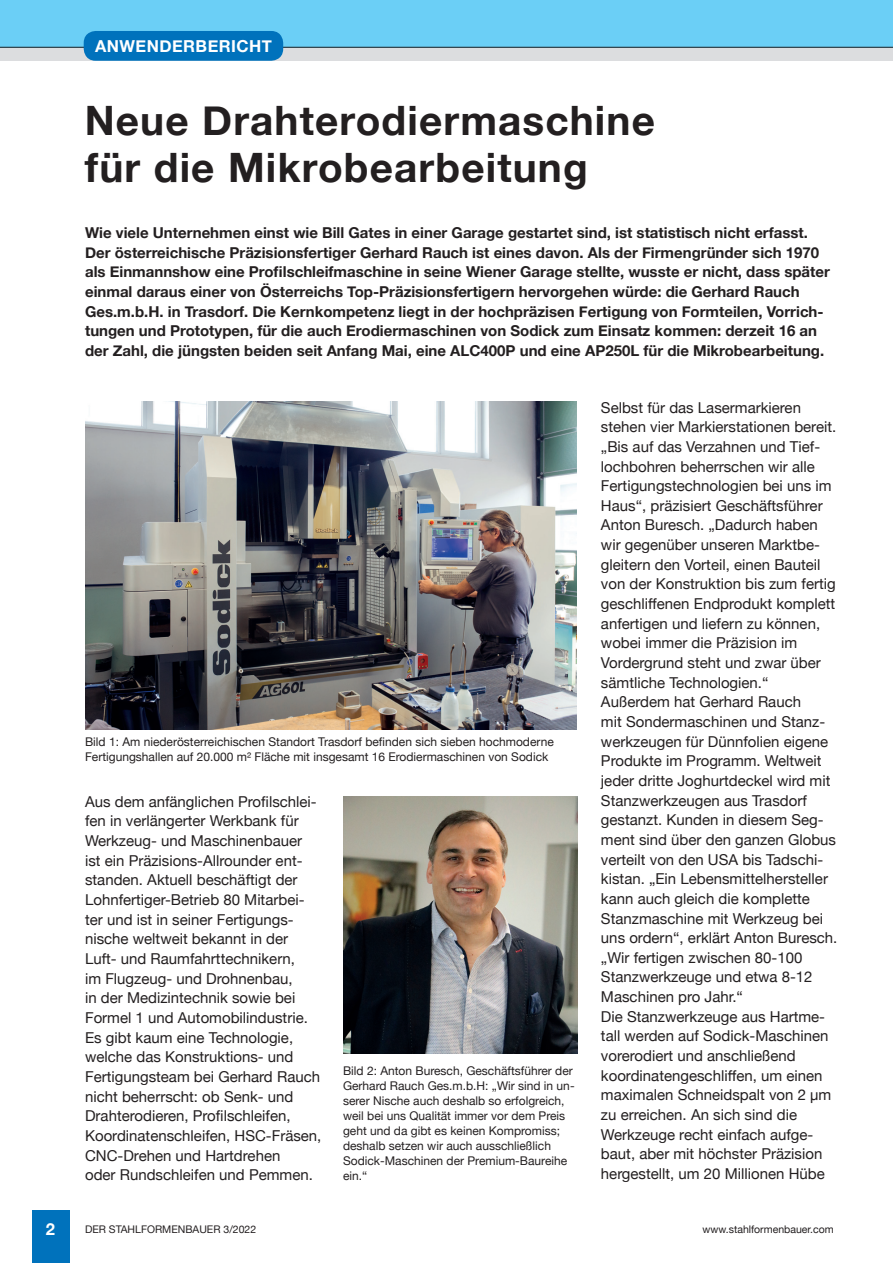
<style>
.page{position:relative;width:893px;height:1263px;background:#fff}
.page>*{position:absolute;margin:0;border:0;box-sizing:border-box;transform-origin:0 0}
.Überschrift{font:700 40.5px/46.5px "Helvetica Neue";letter-spacing:.03em;color:#231f20}
.Zwischenüberschrift{font:700 16.5px "Helvetica Neue";letter-spacing:.03em;color:#fff}
.Fließtext{font:15px/19.6px "Helvetica Neue";color:#231f20}
.Präambel{font:700 15px/19.6px "Helvetica Neue";color:#231f20}
.Bildunterschrift{font:12px/15px "Helvetica Neue";color:#231f20}
.t1{font:10.5px "Helvetica Neue";color:#231f20}
</style>
<div class="page">
<div style="left:32px;top:1210px;width:37px;height:53px;background:#0072bc"></div>
<div style="left:0;top:47px;width:893px;height:14px;background:#dcdddf"></div>
<div style="left:0;top:0;width:893px;height:47px;background:#6bcff6"></div>
<div style="left:84px;top:31px;width:199px;height:30px;background:#0072bc;border-radius:12px"></div>
<img style="left:85px;top:402px;width:491px;height:327px">
<img style="left:343px;top:796px;width:234px;height:258px">
<p class="Zwischenüberschrift" style="left:95px;top:33px;width:178px">ANWENDERBERICHT</p>
<p class="Überschrift" style="left:85px;top:99px;width:572px">Neue Drahterodiermaschine für die Mikrobearbeitung</p>
<p class="Präambel" style="left:85px;top:223px;width:746px">Wie viele Unternehmen einst wie Bill Gates in einer Garage gestartet sind, ist statistisch nicht erfasst.<br>Der österreichische Präzisionsfertiger Gerhard Rauch ist eines davon. Als der Firmengründer sich 1970 als Einmannshow eine Profilschleifmaschine in seine Wiener Garage stellte, wusste er nicht, dass später einmal daraus einer von Österreichs Top-Präzisionsfertigern hervorgehen würde: die Gerhard Rauch Ges.m.b.H. in Trasdorf. Die Kernkompetenz liegt in der hochpräzisen Fertigung von Formteilen, Vorrich&shy;tungen und Prototypen, für die auch Erodiermaschinen von Sodick zum Einsatz kommen: derzeit 16 an der Zahl, die jüngsten beiden seit Anfang Mai, eine ALC400P und eine AP250L für die Mikrobearbeitung.</p>
<p class="Bildunterschrift" style="left:85px;top:734px;width:470px">Bild 1: Am niederösterreichischen Standort Trasdorf befinden sich sieben hochmoderne<br>Fertigungshallen auf 20.000 m² Fläche mit insgesamt 16 Erodiermaschinen von Sodick</p>
<p class="Fließtext" style="left:85px;top:792px;width:238px">Aus dem anfänglichen Profilschlei&shy;fen in verlängerter Werkbank für<br>Werkzeug- und Maschinenbauer ist ein Präzisions-Allrounder ent&shy;standen. Aktuell beschäftigt der<br>Lohnfertiger-Betrieb 80 Mitarbei&shy;ter und ist in seiner Fertigungs&shy;nische weltweit bekannt in der<br>Luft- und Raumfahrttechnikern,<br>im Flugzeug- und Drohnenbau,<br>in der Medizintechnik sowie bei<br>Formel 1 und Automobilindustrie.<br>Es gibt kaum eine Technologie, welche das Konstruktions- und<br>Fertigungsteam bei Gerhard Rauch nicht beherrscht: ob Senk- und<br>Drahterodieren, Profilschleifen,<br>Koordinatenschleifen, HSC-Fräsen,<br>CNC-Drehen und Hartdrehen<br>oder Rundschleifen und Pemmen.</p>
<p class="Zwischenüberschrift" style="left:46px;top:1216px;width:11px">2</p>
<p class="t1" style="left:85px;top:1221px;width:173px">DER STAHLFORMENBAUER 3/2022</p>
<p class="Bildunterschrift" style="left:343px;top:1063px;width:233px">Bild 2: Anton Buresch, Geschäftsführer der Gerhard Rauch Ges.m.b.H: „Wir sind in un&shy;serer Nische auch deshalb so erfolgreich, weil bei uns Qualität immer vor dem Preis geht und da gibt es keinen Kompromiss; deshalb setzen wir auch ausschließlich Sodick-Maschinen der Premium-Baureihe ein.“</p>
<p class="Fließtext" style="left:601px;top:398px;width:237px">Selbst für das Lasermarkieren stehen vier Markierstationen bereit. „Bis auf das Verzahnen und Tief&shy;lochbohren beherrschen wir alle Fertigungstechnologien bei uns im Haus“, präzisiert Geschäftsführer Anton Buresch. „Dadurch haben wir gegenüber unseren Marktbe&shy;gleitern den Vorteil, einen Bauteil von der Konstruktion bis zum fertig geschliffenen Endprodukt komplett anfertigen und liefern zu können, wobei immer die Präzision im Vordergrund steht und zwar über sämtliche Technologien.“</p>
<p class="Fließtext" style="left:601px;top:693px;width:238px">Außerdem hat Gerhard Rauch<br>mit Sondermaschinen und Stanz&shy;werkzeugen für Dünnfolien eigene<br>Produkte im Programm. Weltweit jeder dritte Joghurtdeckel wird mit<br>Stanzwerkzeugen aus Trasdorf gestanzt. Kunden in diesem Seg&shy;ment sind über den ganzen Globus verteilt von den USA bis Tadschi&shy;kistan. „Ein Lebensmittelhersteller kann auch gleich die komplette<br>Stanzmaschine mit Werkzeug bei uns ordern“, erklärt Anton Buresch. „Wir fertigen zwischen 80-100<br>Stanzwerkzeuge und etwa 8-12<br>Maschinen pro Jahr.“</p>
<p class="Fließtext" style="left:601px;top:1007px;width:232px">Die Stanzwerkzeuge aus Hartme&shy;tall werden auf Sodick-Maschinen vorerodiert und anschließend koordinatengeschliffen, um einen maximalen Schneidspalt von 2 µm zu erreichen. An sich sind die<br>Werkzeuge recht einfach aufge&shy;baut, aber mit höchster Präzision hergestellt, um 20 Millionen Hübe</p>
<p class="t1" style="left:703px;top:1221px;width:133px">www.stahlformenbauer.com</p>
</div>
